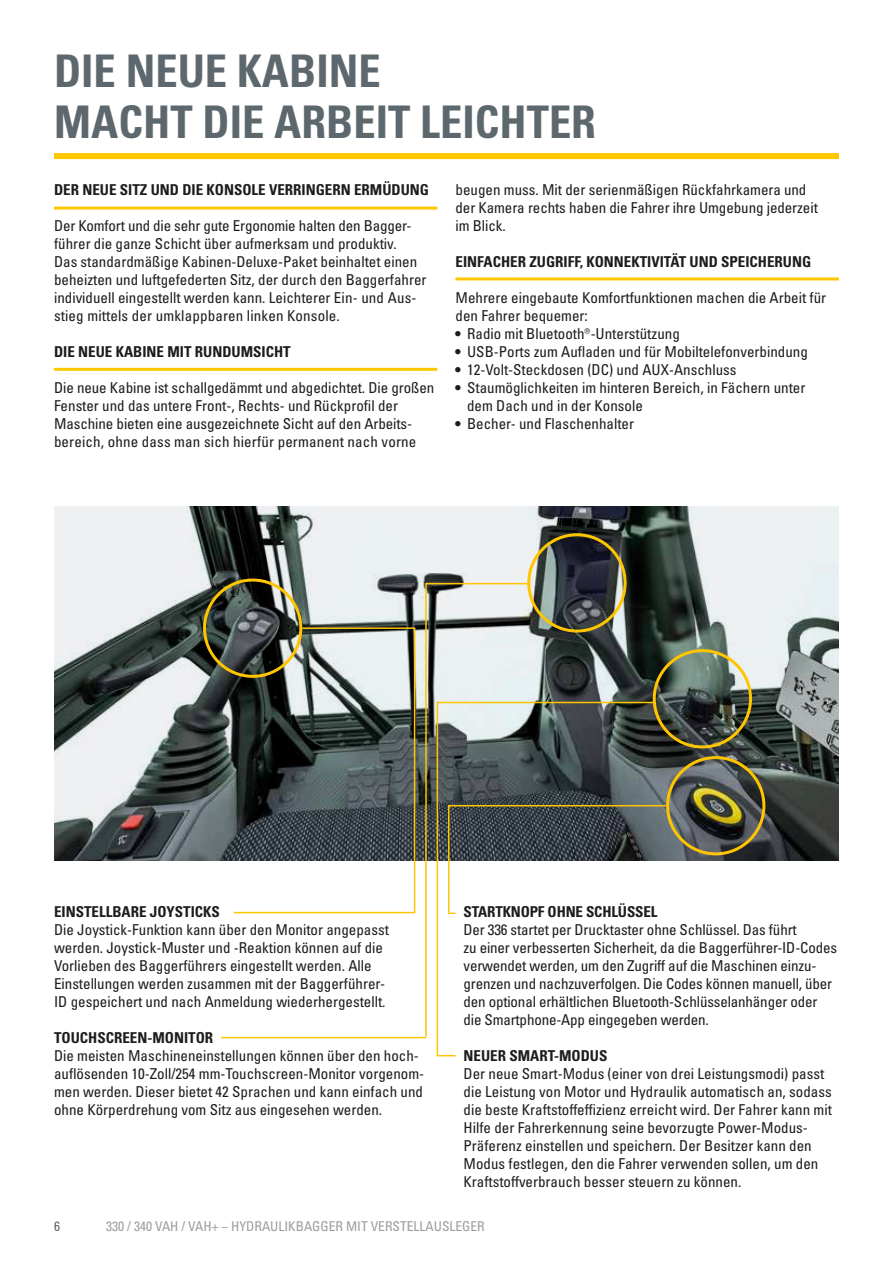
<style>
.page{position:relative;width:893px;height:1263px;background:#fff}
.page>*{position:absolute;margin:0;border:0;box-sizing:border-box;transform-origin:0 0}
.t1{font:700 condensed 45px/51px "Univers LT Pro";color:#5d686e}
.t2{font:condensed 15px/18px "Univers LT Pro";color:#1d1d1b}
.t3{font:700 condensed 15px "Univers LT Pro";color:#1d1d1b}
.t4{font:condensed 13.5px "Univers LT Pro";color:#9d9d9d}
.t5{font:condensed 13.5px "Univers LT Pro";color:#5c6364}
</style>
<div class="page">
<div style="left:54px;top:153px;width:785px;height:6px;background:#fec700"></div>
<hr style="left:54px;top:207px;width:383px;height:3px;background:#fec700">
<hr style="left:54px;top:368px;width:383px;height:3px;background:#fec700">
<hr style="left:455px;top:277px;width:384px;height:3px;background:#fec700">
<img style="left:54px;top:506px;width:785px;height:355px">
<div style="left:203px;top:578px;width:99px;height:100px;border:3px solid #fec500;border-radius:50%"></div>
<div style="left:666px;top:756px;width:99px;height:99px;border:3px solid #fec500;border-radius:50%"></div>
<div style="left:653px;top:649px;width:99px;height:99px;border:3px solid #fec500;border-radius:50%"></div>
<div style="left:527px;top:533px;width:100px;height:99px;border:3px solid #fec500;border-radius:50%"></div>
<svg style="left:232px;top:627px;width:184px;height:287px"></svg>
<svg style="left:424px;top:582px;width:105px;height:455px"></svg>
<svg style="left:436px;top:701px;width:221px;height:356px"></svg>
<hr style="left:221px;top:1037px;width:205px;height:1px;background:#fec500">
<svg style="left:447px;top:804px;width:221px;height:110px"></svg>
<h1 class="t1" style="left:54px;top:44px;width:544px">DIE NEUE KABINE<br>MACHT DIE ARBEIT LEICHTER</h1>
<p class="t3" style="left:54px;top:181px;width:377px">DER NEUE SITZ UND DIE KONSOLE VERRINGERN ERMÜDUNG</p>
<p class="t2" style="left:54px;top:217px;width:374px">Der Komfort und die sehr gute Ergonomie halten den Bagger&shy;führer die ganze Schicht über aufmerksam und produktiv.<br>Das standardmäßige Kabinen-Deluxe-Paket beinhaltet einen beheizten und luftgefederten Sitz, der durch den Baggerfahrer individuell eingestellt werden kann. Leichterer Ein- und Aus&shy;stieg mittels der umklappbaren linken Konsole.</p>
<p class="t3" style="left:54px;top:343px;width:238px">DIE NEUE KABINE MIT RUNDUMSICHT</p>
<p class="t2" style="left:54px;top:379px;width:382px">Die neue Kabine ist schallgedämmt und abgedichtet. Die großen Fenster und das untere Front-, Rechts- und Rückprofil der Maschine bieten eine ausgezeichnete Sicht auf den Arbeits&shy;bereich, ohne dass man sich hierfür permanent nach vorne</p>
<p class="t2" style="left:455px;top:181px;width:364px">beugen muss. Mit der serienmäßigen Rückfahrkamera und der Kamera rechts haben die Fahrer ihre Umgebung jederzeit im Blick.</p>
<p class="t3" style="left:455px;top:253px;width:357px">EINFACHER ZUGRIFF, KONNEKTIVITÄT UND SPEICHERUNG</p>
<p class="t2" style="left:455px;top:289px;width:372px">Mehrere eingebaute Komfortfunktionen machen die Arbeit für den Fahrer bequemer:</p>
<p class="t2" style="left:455px;top:325px;width:226px">• Radio mit Bluetooth®-Unterstützung</p>
<p class="t2" style="left:455px;top:343px;width:354px">• USB-Ports zum Aufladen und für Mobiltelefonverbindung</p>
<p class="t2" style="left:455px;top:361px;width:283px">• 12-Volt-Steckdosen (DC) und AUX-Anschluss</p>
<p class="t2" style="left:467px;top:379px;width:340px;text-indent:-12px">• Staumöglichkeiten im hinteren Bereich, in Fächern unter dem Dach und in der Konsole</p>
<p class="t2" style="left:455px;top:415px;width:180px">• Becher- und Flaschenhalter</p>
<p class="t3" style="left:54px;top:903px;width:167px">EINSTELLBARE JOYSTICKS</p>
<p class="t2" style="left:54px;top:921px;width:336px">Die Joystick-Funktion kann über den Monitor angepasst werden. Joystick-Muster und -Reaktion können auf die Vorlieben des Baggerführers eingestellt werden. Alle Einstellungen werden zusammen mit der Baggerführer-ID gespeichert und nach Anmeldung wiederhergestellt.</p>
<p class="t3" style="left:54px;top:1029px;width:161px">TOUCHSCREEN-MONITOR</p>
<p class="t2" style="left:54px;top:1047px;width:371px">Die meisten Maschineneinstellungen können über den hoch&shy;auflösenden 10-Zoll/254 mm-Touchscreen-Monitor vorgenom&shy;men werden. Dieser bietet 42 Sprachen und kann einfach und ohne Körperdrehung vom Sitz aus eingesehen werden.</p>
<p class="t3" style="left:463px;top:903px;width:195px">STARTKNOPF OHNE SCHLÜSSEL</p>
<p class="t2" style="left:463px;top:921px;width:375px">Der 336 startet per Drucktaster ohne Schlüssel. Das führt<br>zu einer verbesserten Sicherheit, da die Baggerführer-ID-Codes verwendet werden, um den Zugriff auf die Maschinen einzu&shy;grenzen und nachzuverfolgen. Die Codes können manuell, über den optional erhältlichen Bluetooth-Schlüsselanhänger oder die Smartphone-App eingegeben werden.</p>
<p class="t3" style="left:463px;top:1047px;width:145px">NEUER SMART-MODUS</p>
<p class="t2" style="left:463px;top:1065px;width:370px">Der neue Smart-Modus (einer von drei Leistungsmodi) passt die Leistung von Motor und Hydraulik automatisch an, sodass die beste Kraftstoffeffizienz erreicht wird. Der Fahrer kann mit Hilfe der Fahrerkennung seine bevorzugte Power-Modus-Präferenz einstellen und speichern. Der Besitzer kann den Modus festlegen, den die Fahrer verwenden sollen, um den Kraftstoffverbrauch besser steuern zu können.</p>
<p class="t5" style="left:54px;top:1218px;width:7px">6</p>
<p class="t4" style="left:106px;top:1218px;width:380px">330 / 340 VAH / VAH+ – HYDRAULIKBAGGER MIT VERSTELLAUSLEGER</p>
</div>
